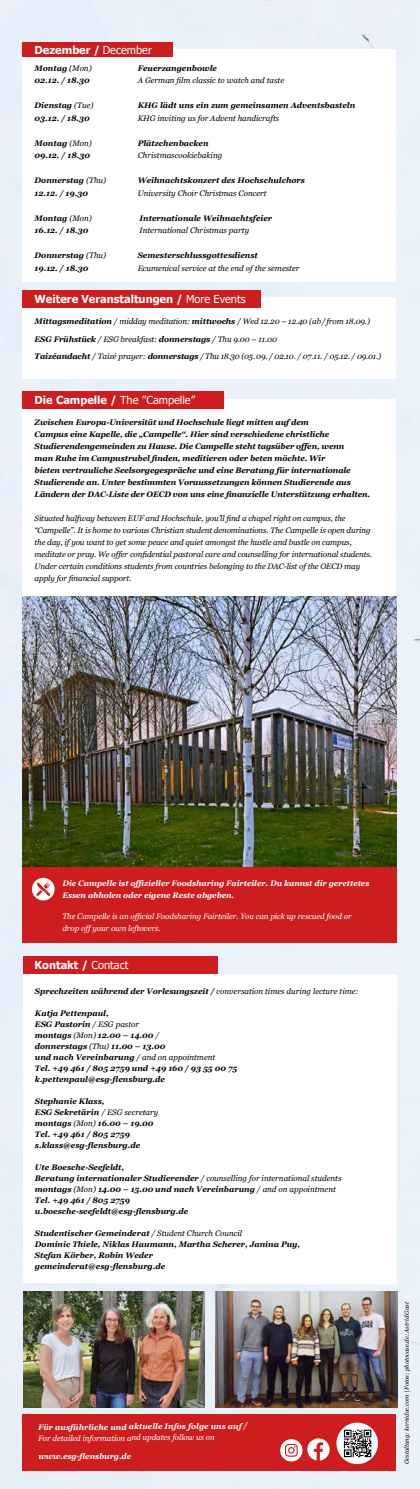
<style>
.page{position:relative;width:420px;height:1489px;background:#fff}
.page>*{position:absolute;margin:0;border:0;box-sizing:border-box;transform-origin:0 0}
.t1{font:700 11px "Tahoma";color:#fff}
.t2{font:11px "Tahoma";color:#fff}
.t3{font:italic 700 8px/11px "Georgia";color:#000}
.t4{font:italic 8px/12px "Georgia";letter-spacing:-.01em;color:#000}
.t5{font:italic 700 8px/12px "Georgia";letter-spacing:-.01em;color:#fff}
.t6{font:italic 8px/12px "Georgia";letter-spacing:-.01em;color:#fff}
.t7{font:italic 6px "Georgia";color:#000}
.s1{font-weight:400}
.s2{font-weight:700}
</style>
<div class="page">
<div style="left:0;top:0;width:420px;height:1488px;background:#eaf1fa"></div>
<div style="left:23px;top:399px;width:373px;height:199px;background:#fff"></div>
<div style="left:23px;top:297px;width:373px;height:81px;background:#fff"></div>
<div style="left:23px;top:391px;width:201px;height:18px;background:#ce1d1e"></div>
<div style="left:23px;top:290px;width:238px;height:18px;background:#ce1d1e"></div>
<img style="left:23px;top:596px;width:373px;height:271px">
<div style="left:23px;top:956px;width:194px;height:18px;background:#ce1d1e"></div>
<svg style="left:23px;top:974px;width:374px;height:310px"></svg>
<img style="left:23px;top:1291px;width:181px;height:115px">
<img style="left:215px;top:1291px;width:182px;height:115px">
<div style="left:23px;top:1413px;width:373px;height:57px;background:#ce1d1e"></div>
<svg style="left:336px;top:1422px;width:42px;height:41px"></svg>
<svg style="left:342px;top:1428px;width:30px;height:29px"></svg>
<svg style="left:344px;top:1429px;width:27px;height:27px"></svg>
<svg style="left:280px;top:1438px;width:49px;height:23px"></svg>
<div style="left:23px;top:867px;width:374px;height:76px;background:#ce1d1e"></div>
<div style="left:32px;top:877px;width:23px;height:23px;background:#fff;border-radius:50%"></div>
<svg style="left:36px;top:882px;width:14px;height:14px"></svg>
<div style="left:23px;top:50px;width:373px;height:232px;background:#fff"></div>
<div style="left:23px;top:43px;width:150px;height:14px;background:#ce1d1e"></div>
<svg style="left:29px;top:1413px;width:242px;height:1px"></svg>
<h1 class="t1" style="left:35px;top:42px;width:119px">Dezember / <span class="s1">December</span></h1>
<p class="t3" style="left:35px;top:62px;width:59px">Montag <span class="s1">(Mon)</span></p>
<p class="t3" style="left:138px;top:62px;width:81px">Feuerzangenbowle</p>
<p class="t3" style="left:35px;top:74px;width:57px">02.12. / 18.30</p>
<p class="t4" style="left:138px;top:74px;width:148px">A German film classic to watch and taste</p>
<p class="t3" style="left:35px;top:99px;width:60px">Dienstag <span class="s1">(Tue)</span></p>
<p class="t3" style="left:138px;top:99px;width:219px">KHG lädt uns ein zum gemeinsamen Adventsbasteln</p>
<p class="t3" style="left:35px;top:112px;width:57px">03.12. / 18.30</p>
<p class="t4" style="left:138px;top:111px;width:143px">KHG inviting us for Advent handicrafts</p>
<p class="t3" style="left:35px;top:137px;width:59px">Montag <span class="s1">(Mon)</span></p>
<p class="t3" style="left:138px;top:137px;width:72px">Plätzchenbacken</p>
<p class="t3" style="left:35px;top:149px;width:57px">09.12. / 18.30</p>
<p class="t4" style="left:138px;top:149px;width:86px">Christmascookiebaking</p>
<p class="t3" style="left:35px;top:174px;width:73px">Donnerstag <span class="s1">(Thu)</span></p>
<p class="t3" style="left:138px;top:174px;width:169px">Weihnachtskonzert des Hochschulchors</p>
<p class="t3" style="left:35px;top:187px;width:55px">12.12. / 19.30</p>
<p class="t4" style="left:138px;top:186px;width:130px">University Choir Christmas Concert</p>
<p class="t3" style="left:35px;top:212px;width:59px">Montag <span class="s1">(Mon)</span></p>
<p class="t3" style="left:139px;top:212px;width:134px">Internationale Weihnachtsfeier</p>
<p class="t3" style="left:35px;top:224px;width:55px">16.12. / 18.30</p>
<p class="t4" style="left:139px;top:224px;width:111px">International Christmas party</p>
<p class="t3" style="left:35px;top:249px;width:73px">Donnerstag <span class="s1">(Thu)</span></p>
<p class="t3" style="left:138px;top:249px;width:121px">Semesterschlussgottesdienst</p>
<p class="t3" style="left:35px;top:262px;width:55px">19.12. / 18.30</p>
<p class="t4" style="left:138px;top:261px;width:163px">Ecumenical service at the end of the semester</p>
<h1 class="t1" style="left:35px;top:291px;width:212px">Weitere Veranstaltungen / <span class="s1">More Events</span></h1>
<p class="t4" style="left:35px;top:313px;width:348px;line-height:17px"><span class="s2">Mittagsmeditation</span> / midday meditation: <span class="s2">mittwochs</span> / Wed 12.20 – 12.40 (ab/from 18.09.)<br><span class="s2">ESG Frühstück</span> / ESG breakfast: <span class="s2">donnerstags</span> / Thu 9.00 – 11.00<br><span class="s2">Taizéandacht</span> / Taizé prayer: <span class="s2">donnerstags</span> / Thu 18.30 (05. 09. / 02.10. / 07.11. / 05.12. / 09.01.)</p>
<h1 class="t2" style="left:35px;top:392px;width:162px"><span class="s2">Die Campelle /</span> The ˮCampelle”</h1>
<p class="t3" style="left:35px;top:415px;width:337px;line-height:12px">Zwischen Europa-Universität und Hochschule liegt mitten auf dem<br>Campus eine Kapelle, die „Campelle“. Hier sind verschiedene christliche Studierendengemeinden zu Hause. Die Campelle steht tagsüber offen, wenn<br>man Ruhe im Campustrubel finden, meditieren oder beten möchte. Wir<br>bieten vertrauliche Seelsorgegespräche und eine Beratung für internationale Studierende an. Unter bestimmten Voraussetzungen können Studierende aus Ländern der DAC-Liste der OECD von uns eine finanzielle Unterstützung erhalten.</p>
<p class="t4" style="left:35px;top:511px;width:339px">Situated halfway between EUF and Hochschule, you’ll find a chapel right on campus, the “Campelle”. It is home to various Christian student denominations. The Campelle is open during the day, if you want to get some peace and quiet amongst the hustle and bustle on campus, meditate or pray. We offer confidential pastoral care and counselling for international students.<br>Under certain conditions students from countries belonging to the DAC-list of the OECD may apply for financial support.</p>
<p class="t5" style="left:62px;top:876px;width:308px">Die Campelle ist offizieller Foodsharing Fairteiler. Du kannst dir gerettetes<br>Essen abholen oder eigene Reste abgeben.</p>
<p class="t6" style="left:62px;top:909px;width:291px">The Campelle is an official Foodsharing Fairteiler. You can pick up rescued food or drop offyour own leftovers.</p>
<h1 class="t1" style="left:35px;top:957px;width:95px">Kontakt / <span class="s1">Contact</span></h1>
<p class="t3" style="left:35px;top:985px;width:325px">Sprechzeiten während der Vorlesungszeit / <span class="s1">conversation times during lecture time:</span></p>
<p class="t3" style="left:35px;top:1007px;width:204px">Katja Pettenpaul,<br>ESG Pastorin <span class="s1">/ ESG pastor<br></span>montags <span class="s1">(Mon)</span> 12.00 – 14.00 <span class="s1">/<br></span>donnerstags <span class="s1">(Thu)</span> 11.00 – 13.00<br>und nach Vereinbarung <span class="s1">/ and on appointment<br></span>Tel. +49 461 / 805 2759 und +49 160 / 93 55 00 75 k.pettenpaul@esg-flensburg.de</p>
<p class="t3" style="left:35px;top:1095px;width:125px">Stephanie Klass,<br>ESG Sekretärin <span class="s1">/ ESG secretary </span>montags <span class="s1">(Mon)</span> 16.00 – 19.00<br>Tel. +49 461 / 805 2759 s.klass@esg-flensburg.de</p>
<p class="t3" style="left:35px;top:1161px;width:308px">Ute Boesche-Seefeldt,<br>Beratung internationaler Studierender <span class="s1">/ counselling for international students </span>montags <span class="s1">(Mon)</span> 14.00 – 15.00 und nach Vereinbarung <span class="s1">/ and on appointment </span>Tel. +49 461 / 805 2759<br>u.boesche-seefeldt@esg-flensburg.de</p>
<p class="t3" style="left:35px;top:1227px;width:267px">Studentischer Gemeinderat <span class="s1">/ Student Church Council<br></span>Dominic Thiele, Niklas Haumann, Martha Scherer, Janina Puy, Stefan Körber, Robin Weder<br>gemeinderat@esg-flensburg.de</p>
<p class="t5" style="left:38px;top:1419px;width:211px">Für ausführliche und aktuelle Infos folge uns auf /</p>
<p class="t6" style="left:38px;top:1431px;width:178px">For detailed information and updates follow us on</p>
<p class="t5" style="left:38px;top:1449px;width:94px">www.esg-flensburg.de</p>
<p class="t7" style="left:402px;top:1463px;width:164px;rotate:-90deg">Gestaltung: kernidee.com | Fotos: photocase.de: Astrid Gast</p>
</div>
